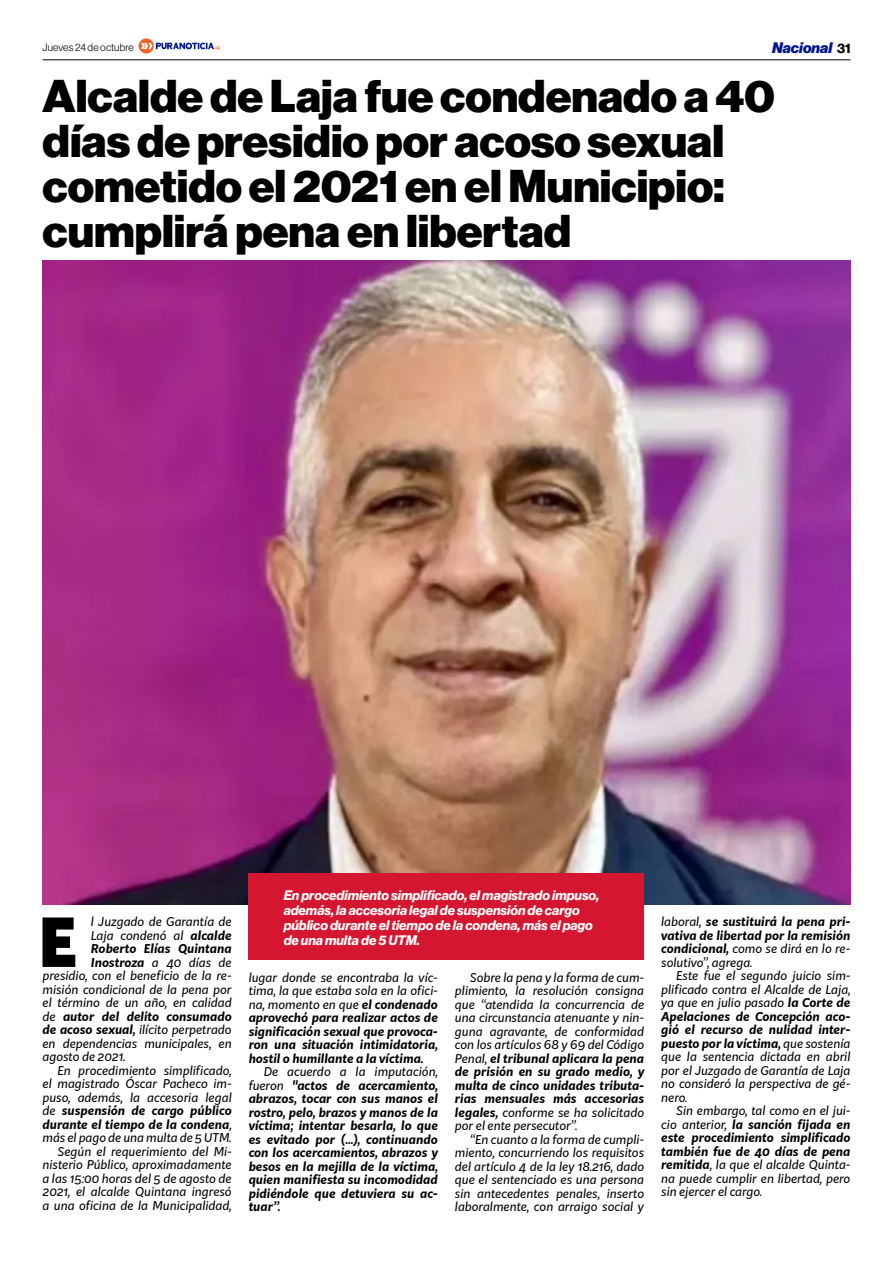
<style>
.page{position:relative;width:893px;height:1263px;background:#fff}
.page>*{position:absolute;margin:0;border:0;box-sizing:border-box;transform-origin:0 0}
.t1{font:900 66.3px "Kit Sans";color:#000}
.t2{font:45px/45px "N Haas Grotesk DS Pro 95 Blk";color:#000}
.t3{font:15px "N Haas Grotesk DS Pro 96 Blk It";color:#00178a}
.t4{font:13.5px/15px "N Haas Grotesk DS Pro 76 Bd It";color:#fff}
.t5{font:italic 12px/13.5px "Kit Sans";color:#000;text-align:justify}
.t6{font:italic 700 12px/13.5px "Kit Sans";color:#000;text-align:justify}
.t7{font:10.5px "N Haas Grotesk DS Pro 45 Lt";letter-spacing:.015em;color:#000}
.s1{font-family:"N Haas Grotesk DS Pro 75 Bd";font-size:13.5px;color:#000}
.s2{font-weight:700}
.s3{font-weight:400}
</style>
<div class="page">
<hr style="left:43px;top:59px;width:807px;height:1px;background:#000">
<svg style="left:139px;top:38px;width:81px;height:16px"></svg>
<img style="left:43px;top:261px;width:807px;height:644px">
<div style="left:249px;top:873px;width:395px;height:87px;background:#d41630"></div>
<p class="t7" style="left:43px;top:41px;width:93px">Jueves 24 de octubre</p>
<p class="t3" style="left:772px;top:39px;width:80px">Nacional <span class="s1">31</span></p>
<h2 class="t2" style="left:43px;top:74px;width:734px">Alcalde de Laja fue condenado a 40 días de presidio por acoso sexual cometido el 2021 en el Municipio: cumplirá pena en libertad</h2>
<h1 class="t1" style="left:39px;top:882px;width:40px">E</h1>
<p class="t5" style="left:91px;top:914px;width:142px">l Juzgado de Garantía de</p>
<p class="t5" style="left:91px;top:928px;width:142px">Laja condenó al <span class="s2">alcalde</span></p>
<p class="t6" style="left:91px;top:941px;width:142px">Roberto Elías Quintana</p>
<p class="t6" style="left:91px;top:955px;width:142px">Inostroza <span class="s3">a 40 días de</span></p>
<p class="t5" style="left:43px;top:968px;width:191px">presidio, con el beneficio de la re-</p>
<p class="t5" style="left:43px;top:982px;width:191px">misión condicional de la pena por</p>
<p class="t5" style="left:43px;top:995px;width:191px">el término de un año, en calidad</p>
<p class="t6" style="left:43px;top:1009px;width:191px"><span class="s3">de</span> autor del delito consumado</p>
<p class="t5" style="left:43px;top:1022px;width:191px"><span class="s2">de acoso sexual,</span> ilícito perpetrado</p>
<p class="t5" style="left:43px;top:1036px;width:191px">en dependencias municipales, en</p>
<p class="t5" style="left:43px;top:1049px;width:84px">agosto de 2021.</p>
<p class="t5" style="left:58px;top:1063px;width:176px">En procedimiento simplificado,</p>
<p class="t5" style="left:43px;top:1076px;width:191px">el magistrado Óscar Pacheco im-</p>
<p class="t5" style="left:43px;top:1090px;width:191px">puso, además, la accesoria legal</p>
<p class="t6" style="left:43px;top:1103px;width:191px"><span class="s3">de</span> suspensión de cargo público</p>
<p class="t6" style="left:43px;top:1117px;width:191px">durante el tiempo de la condena<span class="s3">,</span></p>
<p class="t5" style="left:43px;top:1130px;width:191px">más el pago de una multa de 5 UTM.</p>
<p class="t5" style="left:58px;top:1144px;width:176px">Según el requerimiento del Mi-</p>
<p class="t5" style="left:43px;top:1157px;width:191px">nisterio Público, aproximadamente</p>
<p class="t5" style="left:43px;top:1171px;width:191px">a las 15:00 horas del 5 de agosto de</p>
<p class="t5" style="left:43px;top:1184px;width:191px">2021, el alcalde Quintana ingresó</p>
<p class="t5" style="left:43px;top:1198px;width:191px">a una oficina de la Municipalidad,</p>
<p class="t4" style="left:284px;top:888px;width:317px">En procedimiento simplificado, el magistrado impuso, además, la accesoria legal de suspensión de cargo público durante el tiempo de la condena, más el pago de una multa de 5 UTM.</p>
<p class="t6" style="left:249px;top:969px;width:191px"><span class="s3">lugar donde se encontraba la víc&shy;tima, la que estaba sola en la ofici&shy;na, momento en que</span> el condenado aprovechó para realizar actos de significación sexual que provoca&shy;ron una situación intimidatoria, hostil o humillante a la víctima.</p>
<p class="t6" style="left:249px;top:1064px;width:191px;text-indent:15px"><span class="s3">De acuerdo a la imputación, fueron</span> "actos de acercamiento, abrazos, tocar con sus manos el rostro, pelo, brazos y manos de la víctima; intentar besarla, lo que es evitado por (…), continuando con los acercamientos, abrazos y besos en la mejilla de la víctima, quien manifiesta su incomodidad pidiéndole que detuviera su ac&shy;tuar”.</p>
<p class="t5" style="left:455px;top:970px;width:191px;text-indent:15px">Sobre la pena y la forma de cum&shy;plimiento, la resolución consigna que “atendida la concurrencia de una circunstancia atenuante y nin&shy;guna agravante, de conformidad con los artículos 68 y 69 del Código Penal, <span class="s2">el tribunal aplicara la pena de prisión en su grado medio, y multa de cinco unidades tributa&shy;rias mensuales más accesorias legales,</span> conforme se ha solicitado por el ente persecutor”.</p>
<p class="t5" style="left:455px;top:1132px;width:191px;text-indent:15px">“En cuanto a la forma de cumpli&shy;miento, concurriendo los requisitos del artículo 4 de la ley 18.216, dado que el sentenciado es una persona sin antecedentes penales, inserto laboralmente, con arraigo social y</p>
<p class="t6" style="left:661px;top:914px;width:191px"><span class="s3">laboral,</span> se sustituirá la pena pri&shy;vativa de libertad por la remisión condicional, <span class="s3">como se dirá en lo re&shy;solutivo”, agrega.</span></p>
<p class="t5" style="left:661px;top:968px;width:191px;text-indent:15px">Este fue el segundo juicio sim&shy;plificado contra el Alcalde de Laja, ya que en julio pasado <span class="s2">la Corte de Apelaciones de Concepción aco&shy;gió el recurso de nulidad inter&shy;puesto por la víctima,</span> que sostenía que la sentencia dictada en abril por el Juzgado de Garantía de Laja no consideró la perspectiva de gé&shy;nero.</p>
<p class="t5" style="left:661px;top:1103px;width:191px;text-indent:15px">Sin embargo, tal como en el jui&shy;cio anterior, <span class="s2">la sanción fijada en este procedimiento simplificado también fue de 40 días de pena remitida</span>, la que el alcalde Quinta&shy;na puede cumplir en libertad, pero sin ejercer el cargo.</p>
</div>
